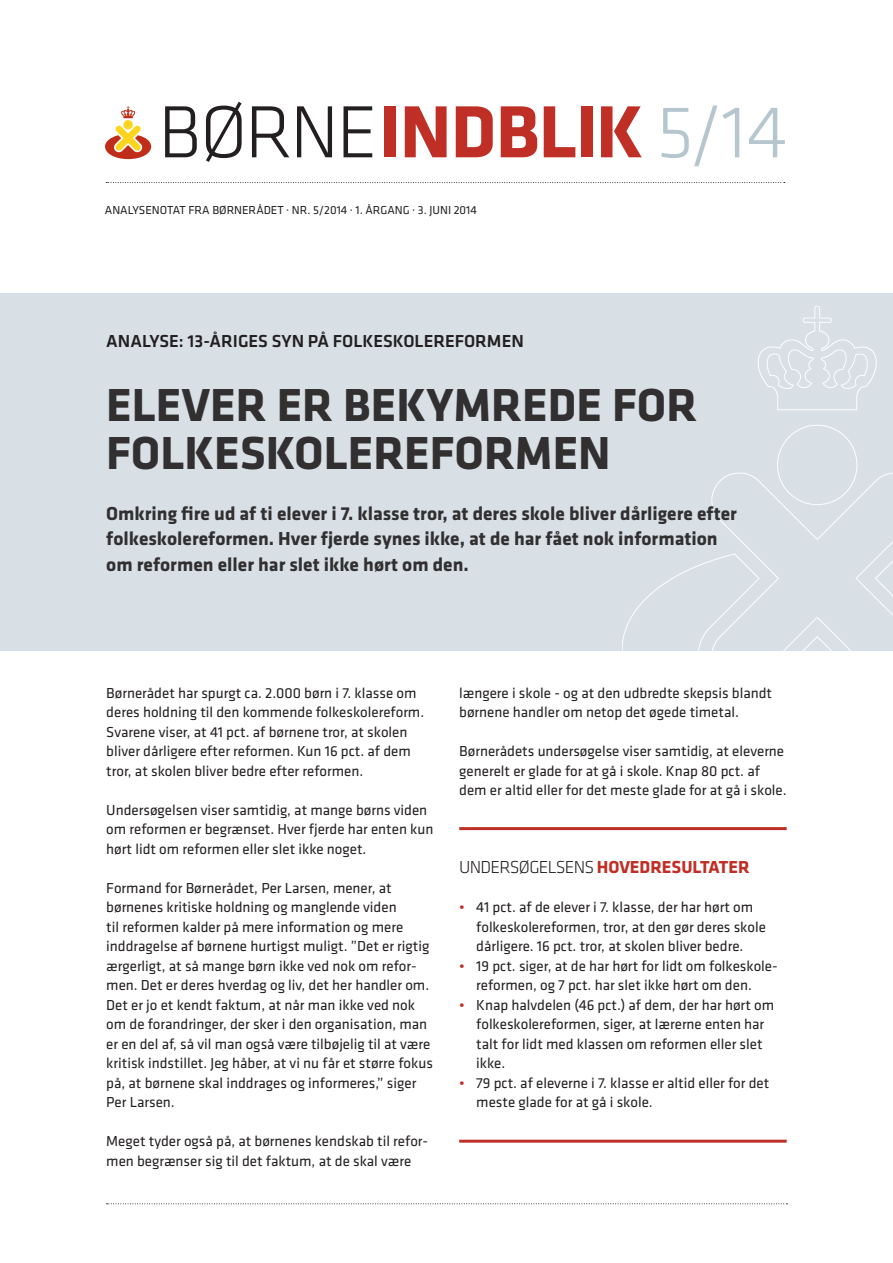
<style>
.page{position:relative;width:893px;height:1263px;background:#fff}
.page>*{position:absolute;margin:0;border:0;box-sizing:border-box;transform-origin:0 0}
.t1{font:700 76.5px "Klavika";letter-spacing:-.01em;color:#bf2f26}
.RU_Klavika_32_32{font:700 48px/48px "Klavika";color:#312f30}
.UR_Klavika_Bold_12_1{font:700 19.5px/25.5px "Klavika";color:#312f30}
.Trompet{font:500 18px "Klavika";color:#231f20}
.t2{font:700 18px "Klavika";color:#bf2f26}
.BR_Klavika_10_13{font:15px/19.5px "Klavika";color:#231f20}
.t3{font:12px "Klavika";color:#231f20}
.s1{font-weight:300;color:#231f20}
.s2{font-weight:300;color:#b6c6cf}
.s3{color:#bf2f26}
</style>
<div class="page">
<svg style="left:106px;top:1203px;width:681px;height:1px"></svg>
<div style="left:0;top:293px;width:892px;height:358px;background:#d8e0e6"></div>
<img style="left:622px;top:306px;width:271px;height:345px">
<svg style="left:105px;top:125px;width:46px;height:34px"></svg>
<div style="left:123px;top:120px;width:10px;height:9px;background:#fed41d;border-radius:50%"></div>
<svg style="left:121px;top:106px;width:14px;height:12px"></svg>
<svg style="left:106px;top:182px;width:679px;height:1px"></svg>
<hr style="left:459px;top:827px;width:328px;height:3px;background:#bf2f26">
<hr style="left:459px;top:1140px;width:328px;height:3px;background:#bf2f26">
<p class="t1" style="left:158px;top:90px;width:631px"><span class="s1">BØRNE</span>INDBLIK <span class="s2">5/14</span></p>
<p class="t3" style="left:105px;top:204px;width:373px">ANALYSENOTAT FRA BØRNERÅDET · NR. 5/2014 · 1. ÅRGANG · 3. JUNI 2014</p>
<p class="Trompet" style="left:106px;top:332px;width:419px">ANALYSE: 13-ÅRIGES SYN PÅ FOLKESKOLEREFORMEN</p>
<p class="RU_Klavika_32_32" style="left:106px;top:382px;width:592px">ELEVER ER BEKYMREDE FOR<br>FOLKESKOLEREFORMEN</p>
<p class="UR_Klavika_Bold_12_1" style="left:106px;top:501px;width:632px">Omkring fire ud af ti elever i 7. klasse tror, at deres skole bliver dårligere efter folkeskolereformen. Hver fjerde synes ikke, at de har fået nok information om reformen eller har slet ikke hørt om den.</p>
<p class="BR_Klavika_10_13" style="left:106px;top:683px;width:319px">Børnerådet har spurgt ca. 2.000 børn i 7. klasse om deres holdning til den kommende folkeskolereform.<br>Svarene viser, at 41 pct. af børnene tror, at skolen bliver dårligere efter reformen. Kun 16 pct. af dem tror, at skolen bliver bedre efter reformen.</p>
<p class="BR_Klavika_10_13" style="left:106px;top:800px;width:329px">Undersøgelsen viser samtidig, at mange børns viden om reformen er begrænset. Hver fjerde har enten kun hørt lidt om reformen eller slet ikke noget.</p>
<p class="BR_Klavika_10_13" style="left:106px;top:878px;width:328px">Formand for Børnerådet, Per Larsen, mener, at børnenes kritiske holdning og manglende viden<br>til reformen kalder på mere information og mere inddragelse af børnene hurtigst muligt. ”Det er rigtig ærgerligt, at så mange børn ikke ved nok om refor&shy;men. Det er deres hverdag og liv, det her handler om.<br>Det er jo et kendt faktum, at når man ikke ved nok om de forandringer, der sker i den organisation, man er en del af, så vil man også være tilbøjelig til at være kritisk indstillet. Jeg håber, at vi nu får et større fokus på, at børnene skal inddrages og informeres,” siger Per Larsen.</p>
<p class="BR_Klavika_10_13" style="left:106px;top:1132px;width:323px">Meget tyder også på, at børnenes kendskab til refor&shy;men begrænser sig til det faktum, at de skal være</p>
<p class="BR_Klavika_10_13" style="left:459px;top:683px;width:314px">længere i skole - og at den udbredte skepsis blandt børnene handler om netop det øgede timetal.</p>
<p class="BR_Klavika_10_13" style="left:459px;top:742px;width:329px">Børnerådets undersøgelse viser samtidig, at eleverne generelt er glade for at gå i skole. Knap 80 pct. af dem er altid eller for det meste glade for at gå i skole.</p>
<p class="t2" style="left:459px;top:857px;width:292px"><span class="s1">UNDERSØGELSENS</span> HOVEDRESULTATER</p>
<p class="BR_Klavika_10_13" style="left:476px;top:898px;width:291px;text-indent:-17px"><span class="s3">•</span> 41 pct. af de elever i 7. klasse, der har hørt om folkeskolereformen, tror, at den gør deres skole dårligere. 16 pct. tror, at skolen bliver bedre.</p>
<p class="BR_Klavika_10_13" style="left:459px;top:956px;width:320px;text-align:center"><span class="s3">•</span> 19 pct. siger, at de har hørt for lidt om folkeskole&shy;reformen, og 7 pct. har slet ikke hørt om den.</p>
<p class="BR_Klavika_10_13" style="left:476px;top:995px;width:299px;text-indent:-17px"><span class="s3">•</span> Knap halvdelen (46 pct.) af dem, der har hørt om folkeskolereformen, siger, at lærerne enten har talt for lidt med klassen om reformen eller slet ikke.</p>
<p class="BR_Klavika_10_13" style="left:476px;top:1073px;width:295px;text-indent:-17px"><span class="s3">•</span> 79 pct. af eleverne i 7. klasse er altid eller for det meste glade for at gå i skole.</p>
</div>
